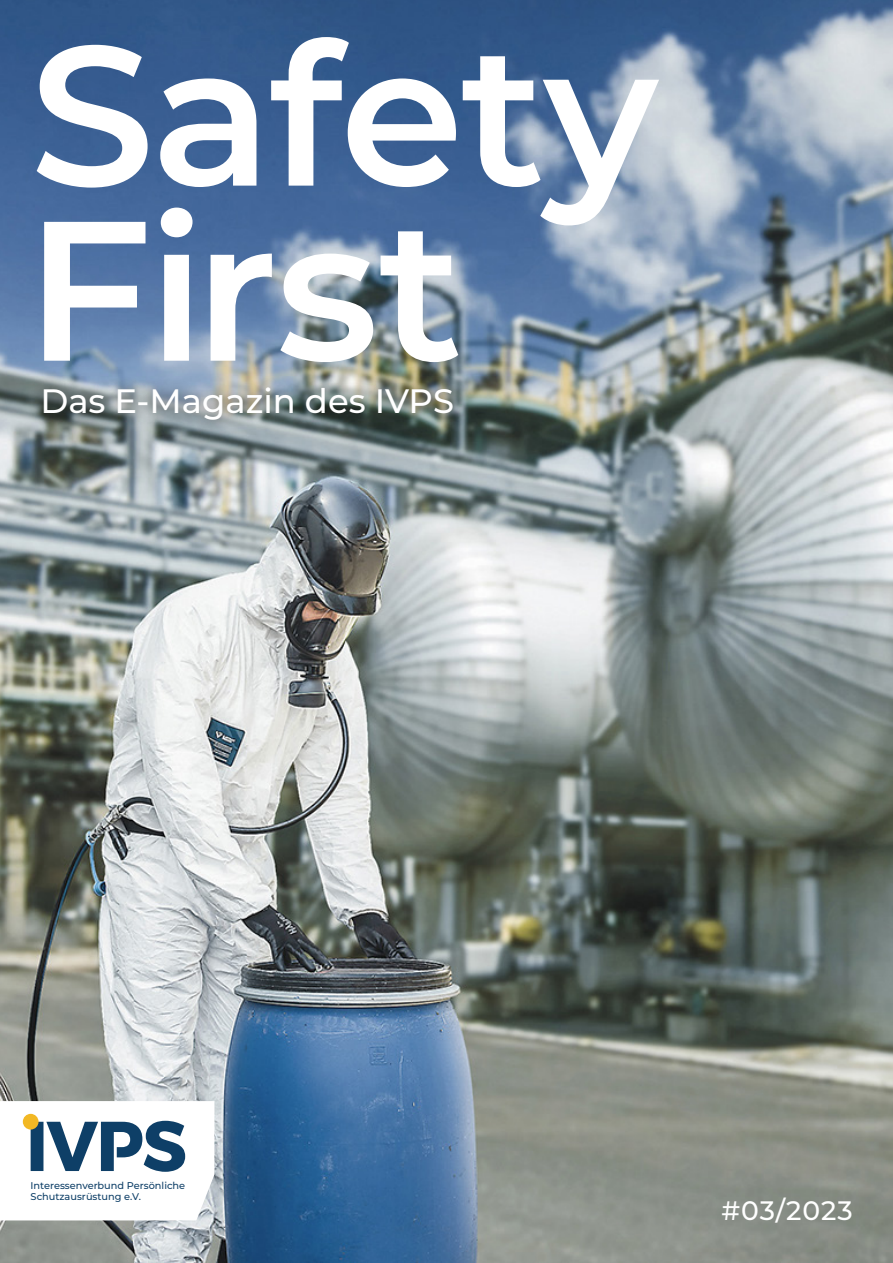
<style>
.page{position:relative;width:893px;height:1263px;background:#fff}
.page>*{position:absolute;margin:0;border:0;box-sizing:border-box;transform-origin:0 0}
.t1{font:600 198.3px/175.1px "Montserrat";letter-spacing:-.015em;color:#fff}
.t2{font:500 33.9px "Montserrat";color:#fff}
.t3{font:500 26.7px "Montserrat";letter-spacing:.03em;color:#fff}
.t4{font:500 9.75px/11.7px "Montserrat";color:#0e3f67}
</style>
<div class="page">
<img style="left:0;top:0;width:893px;height:1263px">
<svg style="left:0;top:1101px;width:214px;height:119px"></svg>
<div style="left:23px;top:1114px;width:16px;height:15px;background:#f2b824;border-radius:50%"></div>
<div style="left:30px;top:375px;width:436px;height:58px;background:#000;opacity:.73"></div>
<h1 class="t1" style="left:26px;top:19px;width:634px">Safety<br>First</h1>
<h2 class="t2" style="left:40px;top:378px;width:415px">Das E-Magazin des IVPS</h2>
<p class="t4" style="left:31px;top:1179px;width:156px">Interessenverbund Persönliche<br>Schutzausrüstung e.V.</p>
<h3 class="t3" style="left:722px;top:1192px;width:132px">#03/2023</h3>
</div>
